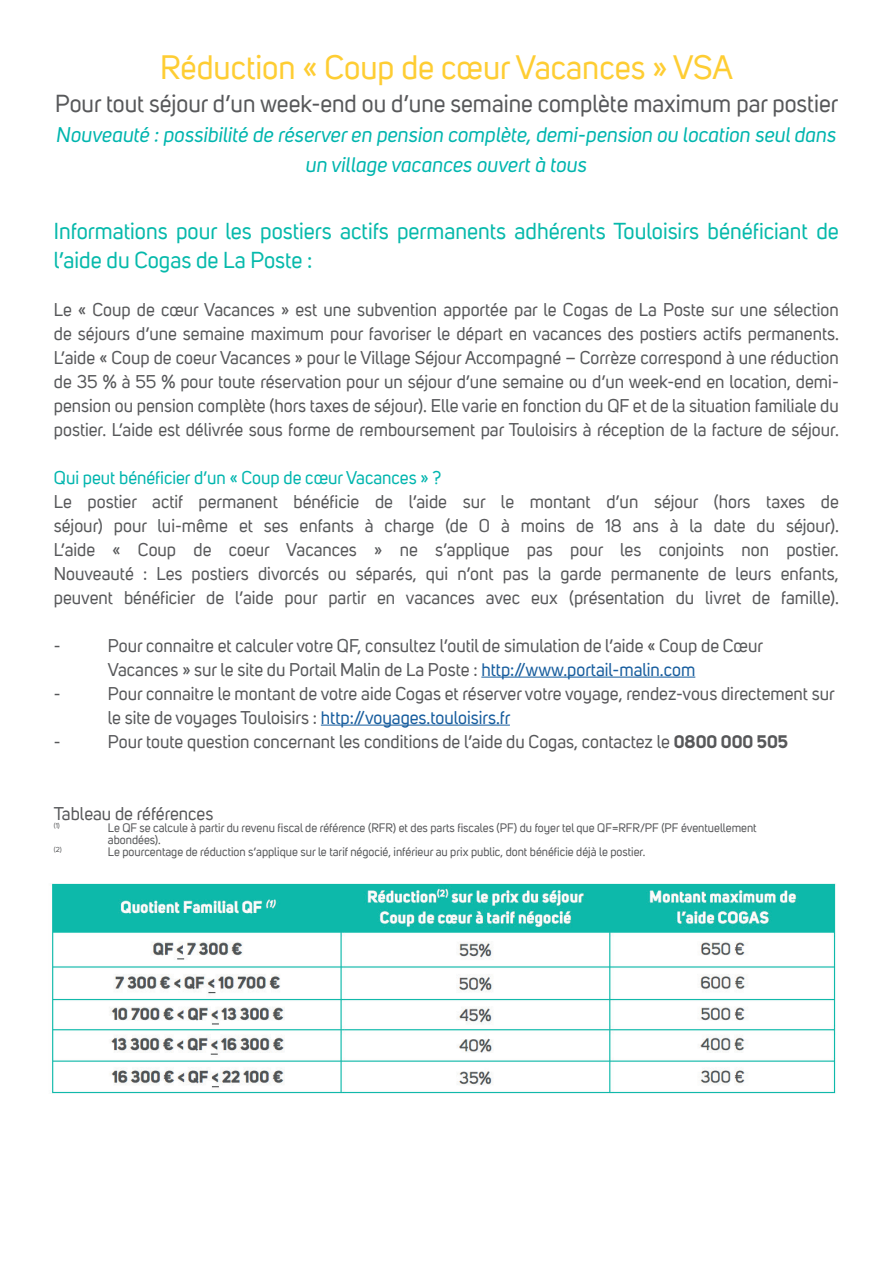
<style>
.page{position:relative;width:893px;height:1263px;background:#fff}
.page>*{position:absolute;margin:0;border:0;box-sizing:border-box;transform-origin:0 0}
.t1{font:33px "Uni Sans";color:#fecd33}
.t2{font:24px "Uni Sans";color:#57585a}
.t3{font:22.5px/28.5px "Uni Sans";color:#06b9ab}
.t4{font:italic 21px/30px "Uni Sans";color:#00b5ae;text-align:center}
.t5{font:18px/24px "Uni Sans";color:#57585a;text-align:justify}
.t6{font:18px "Uni Sans";color:#00b5ae}
.t7{font:12px/12px "Uni Sans";color:#57585a}
.t8{font:7.05px "Uni Sans";color:#57585a}
.s1{color:#175d9e}
.s2{font-weight:700}
</style>
<div class="page">
<hr style="left:481px;top:677px;width:214px;height:1px;background:#175d9e">
<hr style="left:321px;top:725px;width:189px;height:1px;background:#175d9e">
<img style="left:52px;top:883px;width:784px;height:211px">
<h1 class="t1" style="left:160px;top:48px;width:574px">Réduction « Coup de cœur Vacances » VSA</h1>
<h2 class="t2" style="left:55px;top:90px;width:785px">Pour tout séjour d’un week-end ou d’une semaine complète maximum par postier</h2>
<p class="t4" style="left:57px;top:120px;width:781px">Nouveauté : possibilité de réserver en pension complète, demi-pension ou location seul dans un village vacances ouvert à tous</p>
<p class="t3" style="left:54px;top:217px;width:786px">Informations pour les postiers actifs permanents adhérents Touloisirs bénéficiant de l’aide du Cogas de La Poste :</p>
<p class="t5" style="left:54px;top:298px;width:786px">Le « Coup de cœur Vacances » est une subvention apportée par le Cogas de La Poste sur une sélection de séjours d’une semaine maximum pour favoriser le départ en vacances des postiers actifs permanents.<br>L’aide « Coup de coeur Vacances » pour le Village Séjour Accompagné – Corrèze correspond à une réduction de 35 % à 55 % pour toute réservation pour un séjour d’une semaine ou d’un week-end en location, demi&shy;pension ou pension complète (hors taxes de séjour). Elle varie en fonction du QF et de la situation familiale du postier. L’aide est délivrée sous forme de remboursement par Touloisirs à réception de la facture de séjour.</p>
<p class="t6" style="left:54px;top:467px;width:389px">Qui peut bénéficier d’un « Coup de cœur Vacances » ?</p>
<p class="t5" style="left:54px;top:490px;width:787px">Le postier actif permanent bénéficie de l’aide sur le montant d’un séjour (hors taxes de séjour) pour lui-même et ses enfants à charge (de 0 à moins de 18 ans à la date du séjour).<br>L’aide « Coup de coeur Vacances » ne s’applique pas pour les conjoints non postier.<br>Nouveauté : Les postiers divorcés ou séparés, qui n’ont pas la garde permanente de leurs enfants, peuvent bénéficier de l’aide pour partir en vacances avec eux (présentation du livret de famille).</p>
<p class="t5" style="left:54px;top:634px;width:8px">-</p>
<p class="t5" style="left:108px;top:634px;width:657px">Pour connaitre et calculer votre QF, consultez l’outil de simulation de l’aide « Coup de Cœur<br>Vacances » sur le site du Portail Malin de La Poste : <span class="s1">http://www.portail-malin.com</span></p>
<p class="t5" style="left:54px;top:682px;width:8px">-</p>
<p class="t5" style="left:108px;top:682px;width:728px">Pour connaitre le montant de votre aide Cogas et réserver votre voyage, rendez-vous directement sur le site de voyages Touloisirs : <span class="s1">http://voyages.touloisirs.fr</span></p>
<p class="t5" style="left:54px;top:730px;width:8px">-</p>
<p class="t5" style="left:108px;top:730px;width:682px">Pour toute question concernant les conditions de l’aide du Cogas, contactez le <span class="s2">0800 000 505</span></p>
<p class="t5" style="left:54px;top:802px;width:161px">Tableau de références</p>
<p class="t8" style="left:54px;top:821px;width:8px">(1)</p>
<p class="t7" style="left:108px;top:822px;width:650px">Le QF se calcule à partir du revenu fiscal de référence (RFR) et des parts fiscales (PF) du foyer tel que QF=RFR/PF (PF éventuellement abondées).</p>
<p class="t8" style="left:54px;top:845px;width:9px">(2)</p>
<p class="t7" style="left:108px;top:846px;width:539px">Le pourcentage de réduction s’applique sur le tarif négocié, inférieur au prix public, dont bénéficie déjà le postier.</p>
</div>
